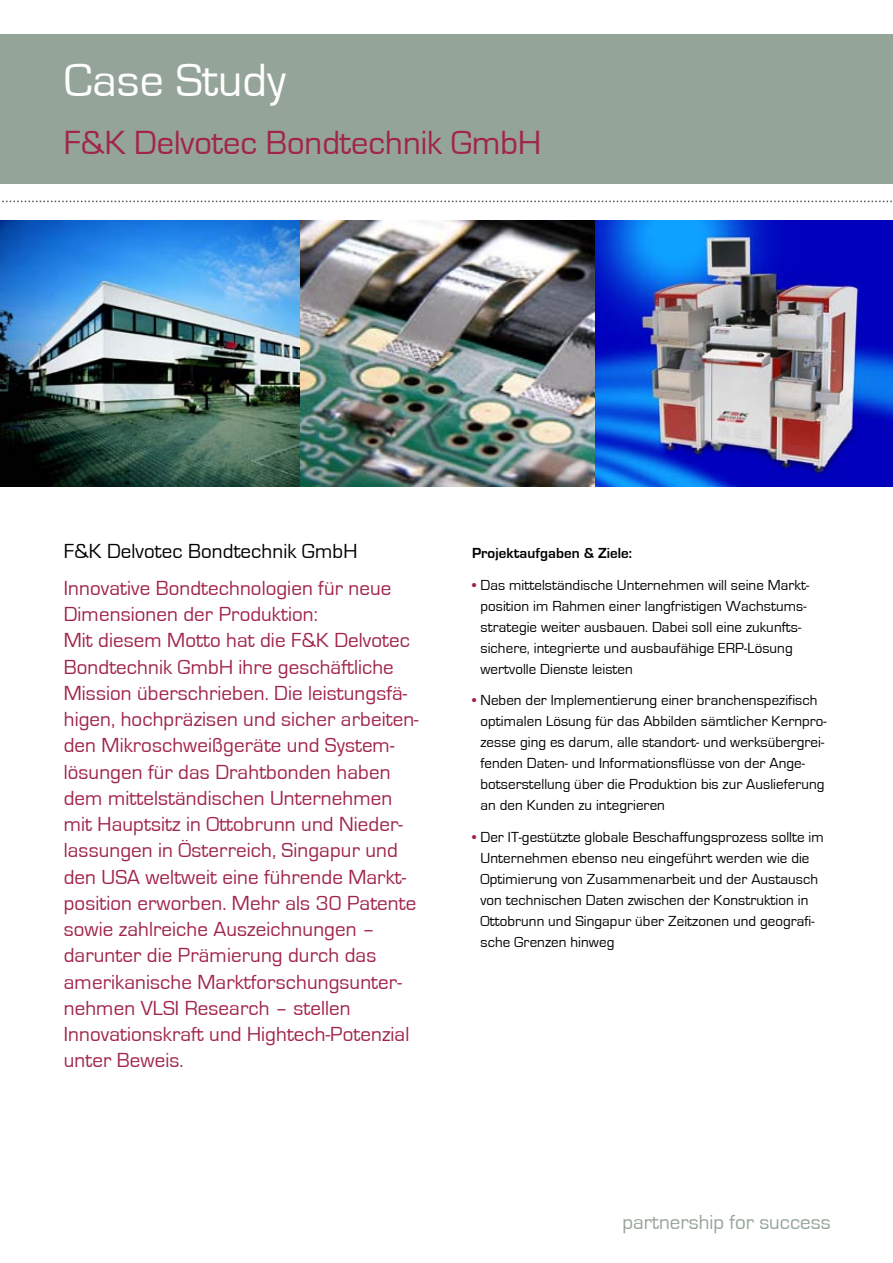
<style>
.page{position:relative;width:893px;height:1263px;background:#fff}
.page>*{position:absolute;margin:0;border:0;box-sizing:border-box;transform-origin:0 0}
.t1{font:48px "Eurostile";color:#fff}
.t2{font:34.5px "Eurostile";color:#a12449}
.t3{font:21px/26.2px "Eurostile";letter-spacing:.005em;color:#a12449}
.t4{font:21px "Eurostile";letter-spacing:.005em;color:#000}
.t5{font:21px "Eurostile";color:#95a498}
.t6{font:15px/21px "Eurostile";letter-spacing:.005em;color:#000}
.t7{font:700 15px "Eurostile";letter-spacing:.005em;color:#000}
.s1{color:#a12449}
</style>
<div class="page">
<svg style="left:2px;top:201px;width:890px;height:1px"></svg>
<div style="left:0;top:34px;width:893px;height:150px;background:#95a498"></div>
<img style="left:0;top:220px;width:893px;height:266px">
<h1 class="t1" style="left:64px;top:54px;width:224px">Case Study</h1>
<h2 class="t2" style="left:64px;top:124px;width:479px">F&amp;K Delvotec Bondtechnik GmbH</h2>
<h3 class="t4" style="left:64px;top:540px;width:295px">F&amp;K Delvotec Bondtechnik GmbH</h3>
<p class="t3" style="left:64px;top:575px;width:356px">Innovative Bondtechnologien für neue Dimensionen der Produktion:<br>Mit diesem Motto hat die F&amp;K Delvotec Bondtechnik GmbH ihre geschäftliche Mission überschrieben. Die leistungsfä&shy;higen, hochpräzisen und sicher arbeiten&shy;den Mikroschweißgeräte und System&shy;lösungen für das Drahtbonden haben dem mittelständischen Unternehmen mit Hauptsitz in Ottobrunn und Nieder&shy;lassungen in Österreich, Singapur und den USA weltweit eine führende Markt&shy;position erworben. Mehr als 30 Patente sowie zahlreiche Auszeichnungen – darunter die Prämierung durch das amerikanische Marktforschungsunter&shy;nehmen VLSI Research – stellen Innovationskraft und Hightech-Potenzial unter Beweis.</p>
<p class="t7" style="left:472px;top:545px;width:162px">Projektaufgaben &amp; Ziele:</p>
<p class="t6" style="left:480px;top:574px;width:330px;text-indent:-9px"><span class="s1">•</span> Das mittelständische Unternehmen will seine Markt&shy;position im Rahmen einer langfristigen Wachstums&shy;strategie weiter ausbauen. Dabei soll eine zukunfts&shy;sichere, integrierte und ausbaufähige ERP-Lösung wertvolle Dienste leisten</p>
<p class="t6" style="left:480px;top:690px;width:348px;text-indent:-9px"><span class="s1">•</span> Neben der Implementierung einer branchenspezifisch optimalen Lösung für das Abbilden sämtlicher Kernpro&shy;zesse ging es darum, alle standort- und werksübergrei&shy;fenden Daten- und Informationsflüsse von der Ange&shy;botserstellung über die Produktion bis zur Auslieferung an den Kunden zu integrieren</p>
<p class="t6" style="left:480px;top:826px;width:345px;text-indent:-9px"><span class="s1">•</span> Der IT-gestützte globale Beschaffungsprozess sollte im Unternehmen ebenso neu eingeführt werden wie die Optimierung von Zusammenarbeit und der Austausch von technischen Daten zwischen der Konstruktion in Ottobrunn und Singapur über Zeitzonen und geografi&shy;sche Grenzen hinweg</p>
<h3 class="t5" style="left:622px;top:1210px;width:210px">partnership for success</h3>
</div>
